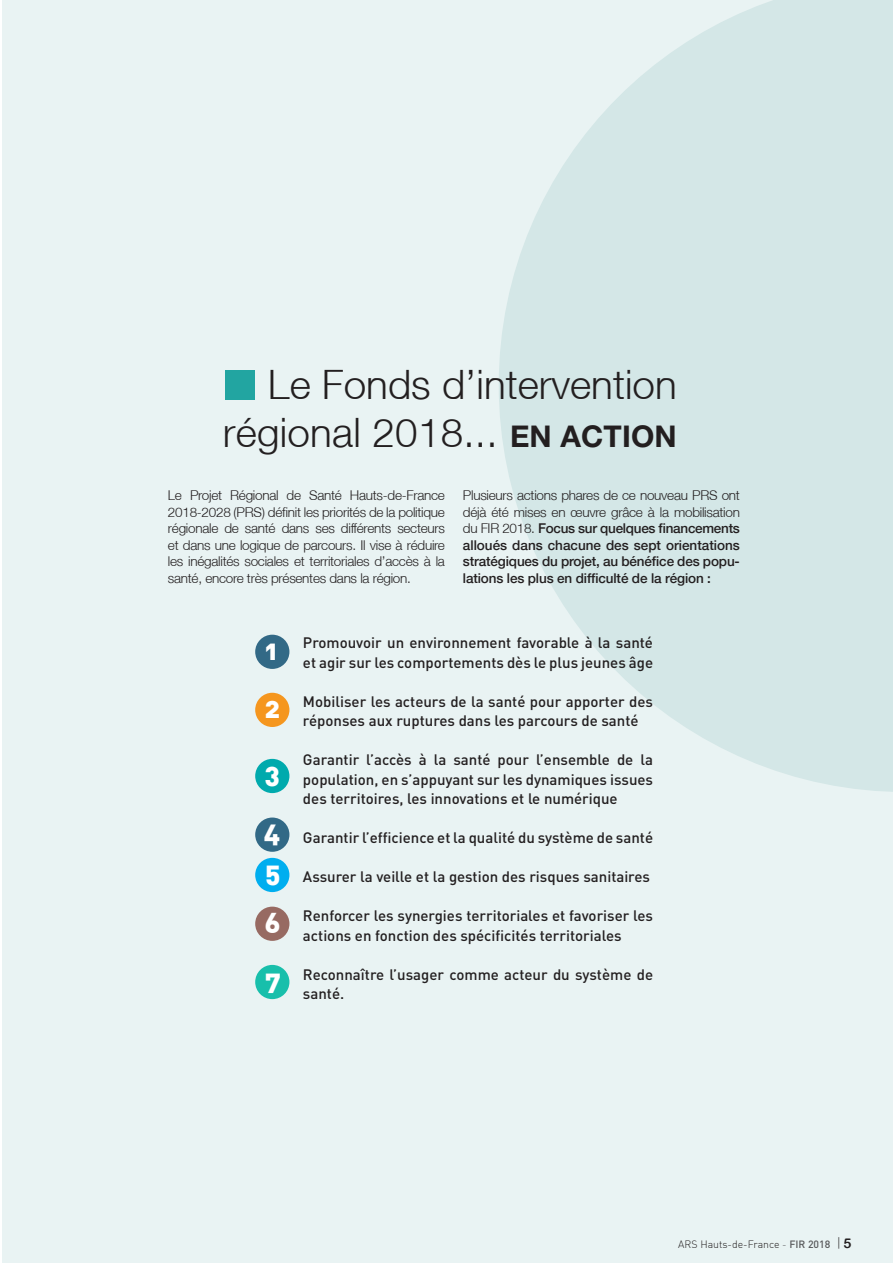
<style>
.page{position:relative;width:893px;height:1263px;background:#fff}
.page>*{position:absolute;margin:0;border:0;box-sizing:border-box;transform-origin:0 0}
.t1{font:300 40.5px "Helvetica Neue LT";color:#231f20}
.t2{font:27.6px "DIN Black Alternate";color:#fff}
.t3{font:500 15px/19.5px "DIN";color:#231f20}
.t4{font:300 13.5px/16.5px "Helvetica Neue LT";letter-spacing:-.02em;color:#231f20;text-align:justify}
.t5{font:500 13.5px/16.5px "Helvetica Neue LT";letter-spacing:-.01em;color:#231f20;text-align:justify}
.t6{font:300 10.5px "DIN";color:#231f20}
.s1{font-family:"Helvetica Neue";font-weight:700;font-size:30px}
.s2{font-weight:300}
.s3{color:#57585a}
.s4{font-weight:500;color:#57585a}
.s5{font-family:"Today Sans HEFOP";font-size:13.5px}
.s6{font-family:"Arial Rounded MT Bold";font-weight:400;font-size:13.5px}
</style>
<div class="page">
<div style="left:2px;top:0;width:891px;height:1263px;background:#e9f3f3"></div>
<svg style="left:499px;top:0;width:394px;height:792px;fill:#d4e7e7"></svg>
<div style="left:255px;top:635px;width:34px;height:34px;background:#326986;border-radius:50%"></div>
<div style="left:255px;top:693px;width:34px;height:34px;background:#f5961e;border-radius:50%"></div>
<div style="left:255px;top:759px;width:34px;height:34px;background:#00aaad;border-radius:50%"></div>
<div style="left:255px;top:817px;width:34px;height:35px;background:#326986;border-radius:50%"></div>
<div style="left:255px;top:858px;width:34px;height:34px;background:#00aeef;border-radius:50%"></div>
<div style="left:255px;top:907px;width:34px;height:34px;background:#976a62;border-radius:50%"></div>
<div style="left:255px;top:965px;width:34px;height:34px;background:#18bfab;border-radius:50%"></div>
<div style="left:225px;top:370px;width:29px;height:30px;background:#22a5a1"></div>
<p class="t1" style="left:268px;top:360px;width:410px">Le Fonds d’intervention</p>
<p class="t1" style="left:223px;top:408px;width:455px">régional 2018... <span class="s1">EN ACTION</span></p>
<p class="t4" style="left:168px;top:487px;width:278px">Le Projet Régional de Santé Hauts-de-France 2018-2028 (PRS) définit les priorités de la politique régionale de santé dans ses différents secteurs et dans une logique de parcours. Il vise à réduire les inégalités sociales et territoriales d’accès à la santé, encore très présentes dans la région.</p>
<p class="t5" style="left:463px;top:487px;width:278px"><span class="s2">Plusieurs actions phares de ce nouveau PRS ont déjà été mises en œuvre grâce à la mobilisation du FIR 2018.</span> Focus sur quelques financements alloués dans chacune des sept orientations stratégiques du projet, au bénéfice des popu&shy;lations les plus en difficulté de la région :</p>
<p class="t2" style="left:265px;top:631px;width:15px">1</p>
<p class="t2" style="left:265px;top:689px;width:17px">2</p>
<p class="t2" style="left:265px;top:754px;width:17px">3</p>
<p class="t2" style="left:263px;top:814px;width:19px">4</p>
<p class="t2" style="left:265px;top:854px;width:17px">5</p>
<p class="t2" style="left:265px;top:905px;width:17px">6</p>
<p class="t2" style="left:265px;top:962px;width:18px">7</p>
<p class="t3" style="left:303px;top:632px;width:352px">Promouvoir un environnement favorable à la santé et agir sur les comportements dès le plus jeunes âge</p>
<p class="t3" style="left:303px;top:691px;width:352px">Mobiliser les acteurs de la santé pour apporter des réponses aux ruptures dans les parcours de santé</p>
<p class="t3" style="left:303px;top:749px;width:352px;text-align:justify">Garantir l’accès à la santé pour l’ensemble de la population, en s’appuyant sur les dynamiques issues des territoires, les innovations et le numérique</p>
<p class="t3" style="left:303px;top:827px;width:352px">Garantir l’efficience et la qualité du système de santé</p>
<p class="t3" style="left:303px;top:866px;width:349px">Assurer la veille et la gestion des risques sanitaires</p>
<p class="t3" style="left:303px;top:905px;width:352px">Renforcer les synergies territoriales et favoriser les actions en fonction des spécificités territoriales</p>
<p class="t3" style="left:303px;top:964px;width:352px">Reconnaître l’usager comme acteur du système de santé.</p>
<p class="t6" style="left:678px;top:1237px;width:175px">ARS Hauts-de-France <span class="s3">-</span> <span class="s4">FIR 2018</span> <span class="s5">|</span> <span class="s6">5</span></p>
</div>
